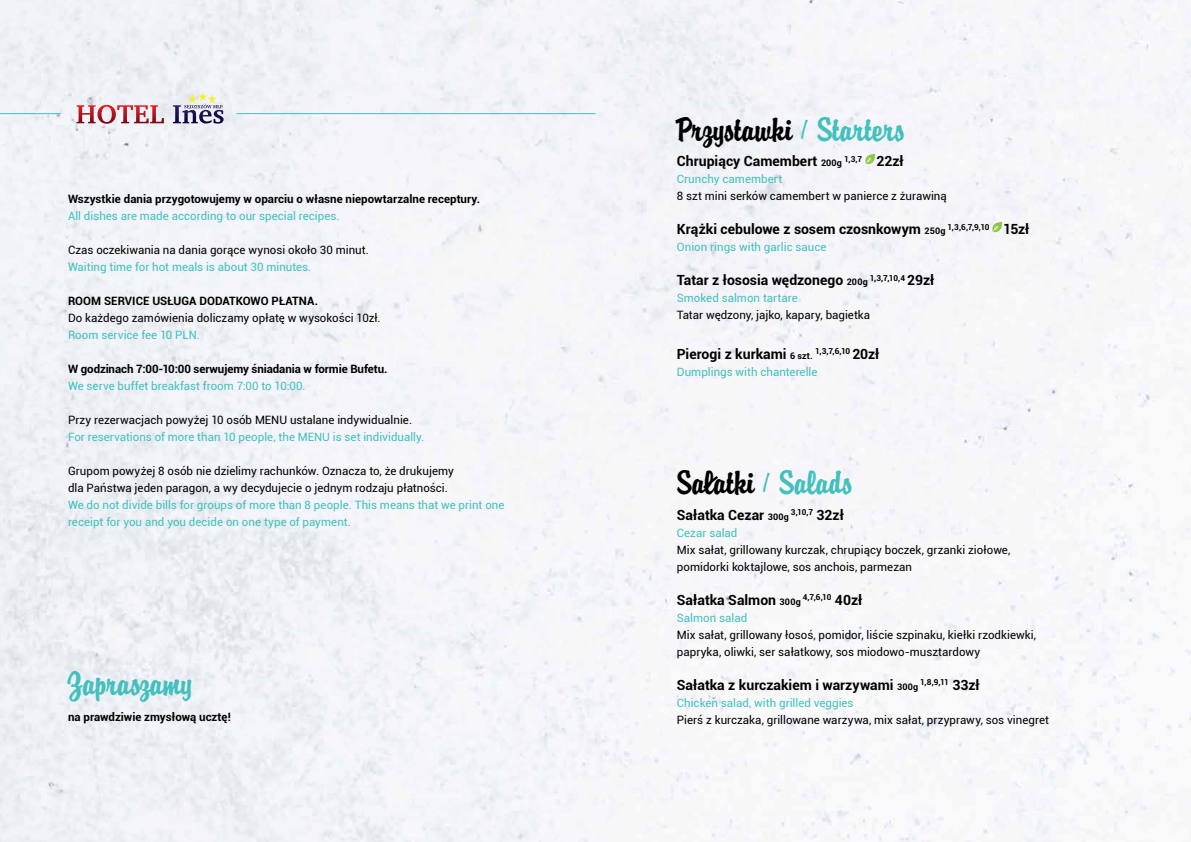
<style>
.page{position:relative;width:1191px;height:842px;background:#fff}
.page>*{position:absolute;margin:0;border:0;box-sizing:border-box;transform-origin:0 0}
.t1{font:30px "Brody";color:#000}
.t2{font:30px "Brody";color:#41c0be}
.t3{font:700 14px "Roboto";color:#000}
.t4{font:11.5px/17px "Roboto";color:#000}
.t5{font:11.5px/17px "Roboto";color:#41c0be}
.t6{font:700 11.5px "Roboto";color:#000}
.t7{font:700 8.2px "Roboto";letter-spacing:-.03em;color:#000}
.s1{color:#41c0be}
.s2{font-size:9px}
.s3{font-size:14px}
</style>
<div class="page">
<hr style="left:0;top:113px;width:61px;height:1px;background:#41c0be">
<hr style="left:236px;top:113px;width:359px;height:1px;background:#41c0be">
<svg style="left:865px;top:154px;width:11px;height:10px"></svg>
<svg style="left:992px;top:222px;width:10px;height:10px"></svg>
<svg style="left:703px;top:476px;width:15px;height:12px"></svg>
<svg style="left:77px;top:105px;width:87px;height:19px"></svg>
<svg style="left:173px;top:92px;width:51px;height:32px"></svg>
<p class="t6" style="left:68px;top:191px;width:414px">Wszystkie dania przygotowujemy w oparciu o własne niepowtarzalne receptury.</p>
<p class="t5" style="left:68px;top:207px;width:273px">All dishes are made according to our special recipes.</p>
<p class="t4" style="left:68px;top:241px;width:302px">Czas oczekiwania na dania gorące wynosi około 30 minut.</p>
<p class="t5" style="left:68px;top:258px;width:245px">Waiting time for hot meals is about 30 minutes.</p>
<p class="t6" style="left:68px;top:293px;width:251px">ROOM SERVICE USŁUGA DODATKOWO PŁATNA.</p>
<p class="t4" style="left:68px;top:309px;width:314px">Do każdego zamówienia doliczamy opłatę w wysokości 10zł.</p>
<p class="t5" style="left:68px;top:326px;width:133px">Room service fee 10 pln.</p>
<p class="t6" style="left:68px;top:361px;width:321px">W godzinach 7:00-10:00 serwujemy śniadania w formie Bufetu.</p>
<p class="t5" style="left:68px;top:377px;width:239px">We serve buffet breakfast froom 7:00 to 10:00.</p>
<p class="t4" style="left:68px;top:411px;width:345px">Przy rezerwacjach powyżej 10 osób MENU ustalane indywidualnie.</p>
<p class="t5" style="left:68px;top:428px;width:358px">For reservations of more than 10 people, the MENU is set individually.</p>
<p class="t4" style="left:68px;top:462px;width:387px">Grupom powyżej 8 osób nie dzielimy rachunków. Oznacza to, że drukujemy dla Państwa jeden paragon, a wy decydujecie o jednym rodzaju płatności.</p>
<p class="t5" style="left:68px;top:496px;width:438px">We do not divide bills for groups of more than 8 people. This means that we print one receipt for you and you decide on one type of payment.</p>
<h1 class="t2" style="left:68px;top:665px;width:126px">Zapraszamy</h1>
<p class="t6" style="left:68px;top:708px;width:164px">na prawdziwie zmysłową ucztę!</p>
<h1 class="t1" style="left:677px;top:111px;width:230px">Przystawki <span class="s1">/ Starters</span></h1>
<p class="t3" style="left:677px;top:152px;width:167px">Chrupiący Camembert <span class="s2">200g</span></p>
<p class="t7" style="left:844px;top:153px;width:61px">1,3,7 <span class="s3">22zł</span></p>
<p class="t5" style="left:677px;top:170px;width:107px">Crunchy camembert</p>
<p class="t4" style="left:677px;top:187px;width:271px">8 szt mini serków camembert w panierce z żurawiną</p>
<p class="t3" style="left:677px;top:220px;width:270px">Krążki cebulowe z sosem czosnkowym <span class="s2">250g</span></p>
<p class="t7" style="left:947px;top:221px;width:83px">1,3,6,7,9,10 <span class="s3">15zł</span></p>
<p class="t5" style="left:677px;top:238px;width:151px">Onion rings with garlic sauce</p>
<p class="t3" style="left:677px;top:271px;width:192px">Tatar z łososia wędzonego <span class="s2">200g</span></p>
<p class="t7" style="left:869px;top:272px;width:66px">1,3,7,10,4 <span class="s3">29zł</span></p>
<p class="t5" style="left:677px;top:289px;width:122px">Smoked salmon tartare</p>
<p class="t4" style="left:677px;top:306px;width:195px">Tatar wędzony, jajko, kapary, bagietka</p>
<p class="t3" style="left:677px;top:344px;width:137px">Pierogi z kurkami <span class="s2">6 szt.</span></p>
<p class="t7" style="left:815px;top:346px;width:66px">1,3,7,6,10 <span class="s3">20zł</span></p>
<p class="t5" style="left:677px;top:363px;width:142px">Dumplings with chanterelle</p>
<h1 class="t1" style="left:677px;top:464px;width:178px">Salatki <span class="s1">/ Salads</span></h1>
<p class="t3" style="left:677px;top:505px;width:113px">Sałatka Cezar <span class="s2">300g</span></p>
<p class="t7" style="left:791px;top:506px;width:54px">3,10,7 <span class="s3">32zł</span></p>
<p class="t5" style="left:677px;top:524px;width:62px">Cezar salad</p>
<p class="t4" style="left:677px;top:541px;width:335px">Mix sałat, grillowany kurczak, chrupiący boczek, grzanki ziołowe, pomidorki koktajlowe, sos anchois, parmezan</p>
<p class="t3" style="left:677px;top:590px;width:125px">Sałatka Salmon <span class="s2">300g</span></p>
<p class="t7" style="left:803px;top:591px;width:61px">4,7,6,10 <span class="s3">40zł</span></p>
<p class="t5" style="left:677px;top:609px;width:72px">Salmon salad</p>
<p class="t4" style="left:677px;top:626px;width:361px">Mix sałat, grillowany łosoś, pomidor, liście szpinaku, kiełki rzodkiewki, papryka, oliwki, ser sałatkowy, sos miodowo-musztardowy</p>
<p class="t3" style="left:677px;top:675px;width:243px">Sałatka z kurczakiem i warzywami <span class="s2">300g</span></p>
<p class="t7" style="left:920px;top:676px;width:61px">1,8,9,11 <span class="s3">33zł</span></p>
<p class="t5" style="left:677px;top:694px;width:178px">Chicken salad, with grilled veggies</p>
<p class="t4" style="left:677px;top:711px;width:373px">Pierś z kurczaka, grillowane warzywa, mix sałat, przyprawy, sos vinegret</p>
</div>
